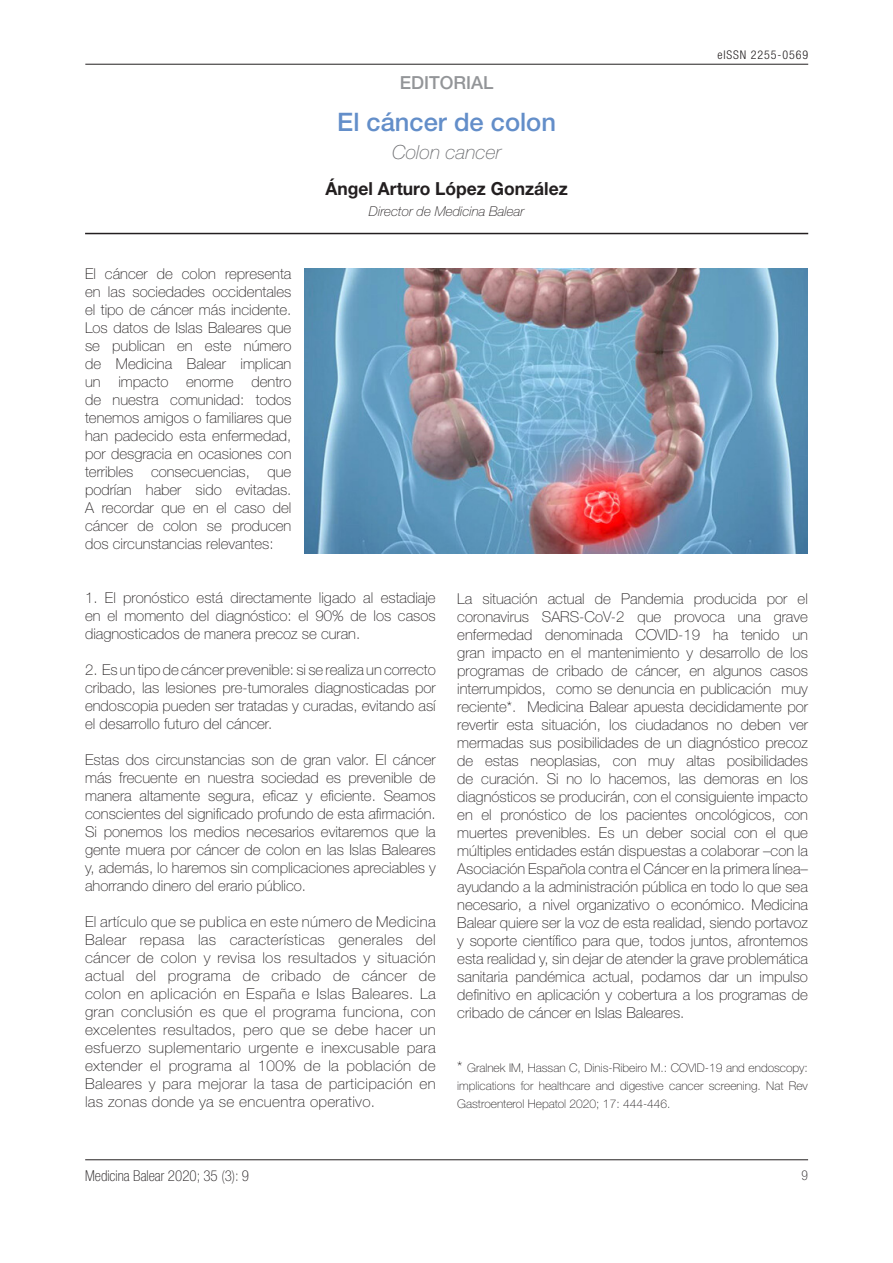
<style>
.page{position:relative;width:893px;height:1263px;background:#fff}
.page>*{position:absolute;margin:0;border:0;box-sizing:border-box;transform-origin:0 0}
.t1{font:500 25.5px "Helvetica Neue LT Std";color:#638ec9}
.t2{font:italic 100 19.5px "Helvetica Neue LT Std";color:#6c6d70}
.t3{font:700 18px "Helvetica Neue LT Std";color:#231f20}
.t4{font:500 18px "Helvetica Neue LT Std";color:#939598}
.t5{font:100 15px/18px "Helvetica Neue LT Std";color:#231f20;text-align:justify}
.t6{font:100 condensed 15px "Helvetica Neue LT Std";color:#231f20}
.t7{font:italic 100 13.5px "Helvetica Neue LT Std";color:#231f20}
.t8{font:100 condensed 13.5px "Helvetica Neue LT Std";color:#231f20}
.t9{font:100 12px/18px "Helvetica Neue LT Std";color:#231f20;text-align:justify}
.t10{font:300 condensed 12px "Helvetica Neue LT Std";letter-spacing:.075em;color:#231f20}
.s1{font-size:15px}
</style>
<div class="page">
<hr style="left:85px;top:1159px;width:723px;height:1px;background:#231f20">
<hr style="left:85px;top:64px;width:723px;height:1px;background:#231f20">
<hr style="left:85px;top:233px;width:723px;height:1px;background:#231f20">
<img style="left:304px;top:268px;width:504px;height:286px">
<p class="t5" style="left:85px;top:265px;width:208px">El cáncer de colon representa en las sociedades occidentales el tipo de cáncer más incidente.<br>Los datos de Islas Baleares que se publican en este número de Medicina Balear implican un impacto enorme dentro de nuestra comunidad: todos tenemos amigos o familiares que han padecido esta enfermedad, por desgracia en ocasiones con terribles consecuencias, que podrían haber sido evitadas.<br>A recordar que en el caso del cáncer de colon se producen dos circunstancias relevantes:</p>
<p class="t4" style="left:400px;top:72px;width:95px">EDITORIAL</p>
<p class="t1" style="left:337px;top:107px;width:220px">El cáncer de colon</p>
<p class="t2" style="left:392px;top:141px;width:111px">Colon cancer</p>
<p class="t3" style="left:326px;top:177px;width:244px">Ángel Arturo López González</p>
<p class="t7" style="left:369px;top:203px;width:157px">Director de Medicina Balear</p>
<p class="t10" style="left:717px;top:48px;width:92px">eISSN 2255-0569</p>
<p class="t5" style="left:85px;top:589px;width:352px">1. El pronóstico está directamente ligado al estadiaje en el momento del diagnóstico: el 90% de los casos diagnosticados de manera precoz se curan.</p>
<p class="t5" style="left:85px;top:661px;width:352px">2. Es un tipo de cáncer prevenible: si se realiza un correcto cribado, las lesiones pre-tumorales diagnosticadas por endoscopia pueden ser tratadas y curadas, evitando así el desarrollo futuro del cáncer.</p>
<p class="t5" style="left:85px;top:751px;width:352px">Estas dos circunstancias son de gran valor. El cáncer más frecuente en nuestra sociedad es prevenible de manera altamente segura, eficaz y eficiente. Seamos conscientes del significado profundo de esta afirmación.<br>Si ponemos los medios necesarios evitaremos que la gente muera por cáncer de colon en las Islas Baleares y, además, lo haremos sin complicaciones apreciables y ahorrando dinero del erario público.</p>
<p class="t5" style="left:85px;top:913px;width:352px">El artículo que se publica en este número de Medicina Balear repasa las características generales del cáncer de colon y revisa los resultados y situación actual del programa de cribado de cáncer de colon en aplicación en España e Islas Baleares. La gran conclusión es que el programa funciona, con excelentes resultados, pero que se debe hacer un esfuerzo suplementario urgente e inexcusable para extender el programa al 100% de la población de Baleares y para mejorar la tasa de participación en las zonas donde ya se encuentra operativo.</p>
<p class="t5" style="left:457px;top:589px;width:352px">La situación actual de Pandemia producida por el coronavirus SARS-CoV-2 que provoca una grave enfermedad denominada COVID-19 ha tenido un gran impacto en el mantenimiento y desarrollo de los programas de cribado de cáncer, en algunos casos interrumpidos, como se denuncia en publicación muy reciente*. Medicina Balear apuesta decididamente por revertir esta situación, los ciudadanos no deben ver mermadas sus posibilidades de un diagnóstico precoz de estas neoplasias, con muy altas posibilidades de curación. Si no lo hacemos, las demoras en los diagnósticos se producirán, con el consiguiente impacto en el pronóstico de los pacientes oncológicos, con muertes prevenibles. Es un deber social con el que múltiples entidades están dispuestas a colaborar –con la Asociación Española contra el Cáncer en la primera línea– ayudando a la administración pública en todo lo que sea necesario, a nivel organizativo o económico. Medicina Balear quiere ser la voz de esta realidad, siendo portavoz y soporte científico para que, todos juntos, afrontemos esta realidad y, sin dejar de atender la grave problemática sanitaria pandémica actual, podamos dar un impulso definitivo en aplicación y cobertura a los programas de cribado de cáncer en Islas Baleares.</p>
<p class="t9" style="left:457px;top:1058px;width:352px"><span class="s1">*</span> Gralnek IM, Hassan C, Dinis-Ribeiro M.: COVID-19 and endoscopy: implications for healthcare and digestive cancer screening. Nat Rev Gastroenterol Hepatol 2020; 17: 444-446.</p>
<p class="t6" style="left:85px;top:1167px;width:165px">Medicina Balear 2020; 35 (3): 9</p>
<p class="t8" style="left:802px;top:1168px;width:8px">9</p>
</div>
